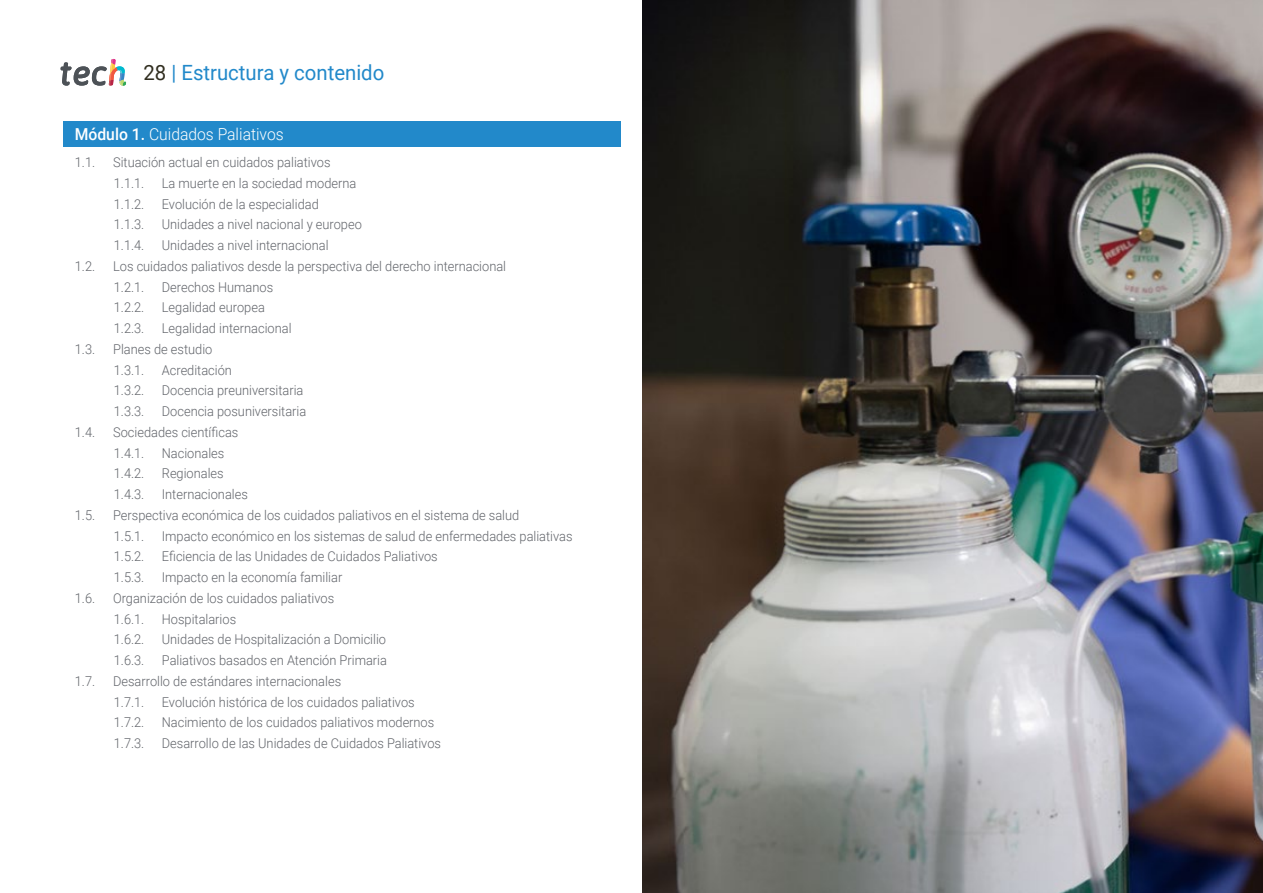
<style>
.page{position:relative;width:1263px;height:893px;background:#fff}
.page>*{position:absolute;margin:0;border:0;box-sizing:border-box;transform-origin:0 0}
.t1{font:21px "Roboto";color:#2289ca}
.t2{font:300 16.5px "Roboto";color:#fff;scale:.95 1}
.t3{font:300 13.5px/20.7px "Roboto";color:#61646a;scale:.95 1}
.s1{color:#312e20}
.s2{font-weight:500}
</style>
<div class="page">
<div style="left:64px;top:121px;width:557px;height:25px;background:#2289ca"></div>
<img style="left:642px;top:0;width:621px;height:893px">
<svg style="left:61px;top:59px;width:65px;height:27px"></svg>
<h1 class="t1" style="left:144px;top:57px;width:242px"><span class="s1">28</span> | Estructura y contenido</h1>
<p class="t2" style="left:75px;top:123px;width:221px"><span class="s2">Módulo 1.</span> Cuidados Paliativos</p>
<p class="t3" style="left:75px;top:151px;width:23px">1.1.</p>
<p class="t3" style="left:113px;top:151px;width:230px">Situación actual en cuidados paliativos<br>1.1.1.</p>
<p class="t3" style="left:162px;top:172px;width:206px">La muerte en la sociedad moderna</p>
<p class="t3" style="left:114px;top:193px;width:34px">1.1.2.</p>
<p class="t3" style="left:162px;top:193px;width:167px">Evolución de la especialidad</p>
<p class="t3" style="left:114px;top:214px;width:34px">1.1.3.</p>
<p class="t3" style="left:162px;top:214px;width:212px">Unidades a nivel nacional y europeo</p>
<p class="t3" style="left:114px;top:234px;width:34px">1.1.4.</p>
<p class="t3" style="left:162px;top:234px;width:177px">Unidades a nivel internacional</p>
<p class="t3" style="left:75px;top:255px;width:23px">1.2.</p>
<p class="t3" style="left:113px;top:255px;width:415px">Los cuidados paliativos desde la perspectiva del derecho internacional<br>1.2.1.</p>
<p class="t3" style="left:162px;top:276px;width:119px">Derechos Humanos</p>
<p class="t3" style="left:114px;top:297px;width:34px">1.2.2.</p>
<p class="t3" style="left:162px;top:297px;width:110px">Legalidad europea</p>
<p class="t3" style="left:114px;top:317px;width:34px">1.2.3.</p>
<p class="t3" style="left:162px;top:317px;width:138px">Legalidad internacional</p>
<p class="t3" style="left:75px;top:338px;width:23px">1.3.</p>
<p class="t3" style="left:113px;top:338px;width:106px">Planes de estudio<br>1.3.1.</p>
<p class="t3" style="left:162px;top:359px;width:75px">Acreditación</p>
<p class="t3" style="left:114px;top:380px;width:34px">1.3.2.</p>
<p class="t3" style="left:162px;top:380px;width:151px">Docencia preuniversitaria</p>
<p class="t3" style="left:114px;top:400px;width:34px">1.3.3.</p>
<p class="t3" style="left:162px;top:400px;width:154px">Docencia posuniversitaria</p>
<p class="t3" style="left:75px;top:421px;width:23px">1.4.</p>
<p class="t3" style="left:113px;top:421px;width:133px">Sociedades científicas<br>1.4.1.</p>
<p class="t3" style="left:162px;top:442px;width:67px">Nacionales</p>
<p class="t3" style="left:114px;top:463px;width:34px">1.4.2.</p>
<p class="t3" style="left:162px;top:463px;width:67px">Regionales</p>
<p class="t3" style="left:114px;top:483px;width:34px">1.4.3.</p>
<p class="t3" style="left:162px;top:483px;width:92px">Internacionales</p>
<p class="t3" style="left:75px;top:504px;width:23px">1.5.</p>
<p class="t3" style="left:113px;top:504px;width:429px">Perspectiva económica de los cuidados paliativos en el sistema de salud<br>1.5.1.</p>
<p class="t3" style="left:162px;top:525px;width:434px">Impacto económico en los sistemas de salud de enfermedades paliativas</p>
<p class="t3" style="left:114px;top:546px;width:34px">1.5.2.</p>
<p class="t3" style="left:162px;top:546px;width:292px">Eficiencia de las Unidades de Cuidados Paliativos</p>
<p class="t3" style="left:114px;top:566px;width:34px">1.5.3.</p>
<p class="t3" style="left:162px;top:566px;width:191px">Impacto en la economía familiar</p>
<p class="t3" style="left:75px;top:587px;width:23px">1.6.</p>
<p class="t3" style="left:113px;top:587px;width:234px">Organización de los cuidados paliativos<br>1.6.1.</p>
<p class="t3" style="left:162px;top:608px;width:80px">Hospitalarios</p>
<p class="t3" style="left:114px;top:629px;width:34px">1.6.2.</p>
<p class="t3" style="left:162px;top:629px;width:237px">Unidades de Hospitalización a Domicilio</p>
<p class="t3" style="left:114px;top:649px;width:34px">1.6.3.</p>
<p class="t3" style="left:162px;top:649px;width:238px">Paliativos basados en Atención Primaria</p>
<p class="t3" style="left:75px;top:670px;width:23px">1.7.</p>
<p class="t3" style="left:113px;top:670px;width:242px">Desarrollo de estándares internacionales<br>1.7.1.</p>
<p class="t3" style="left:162px;top:691px;width:268px">Evolución histórica de los cuidados paliativos</p>
<p class="t3" style="left:114px;top:712px;width:34px">1.7.2.</p>
<p class="t3" style="left:162px;top:712px;width:288px">Nacimiento de los cuidados paliativos modernos</p>
<p class="t3" style="left:114px;top:732px;width:34px">1.7.3.</p>
<p class="t3" style="left:162px;top:732px;width:295px">Desarrollo de las Unidades de Cuidados Paliativos</p>
</div>
